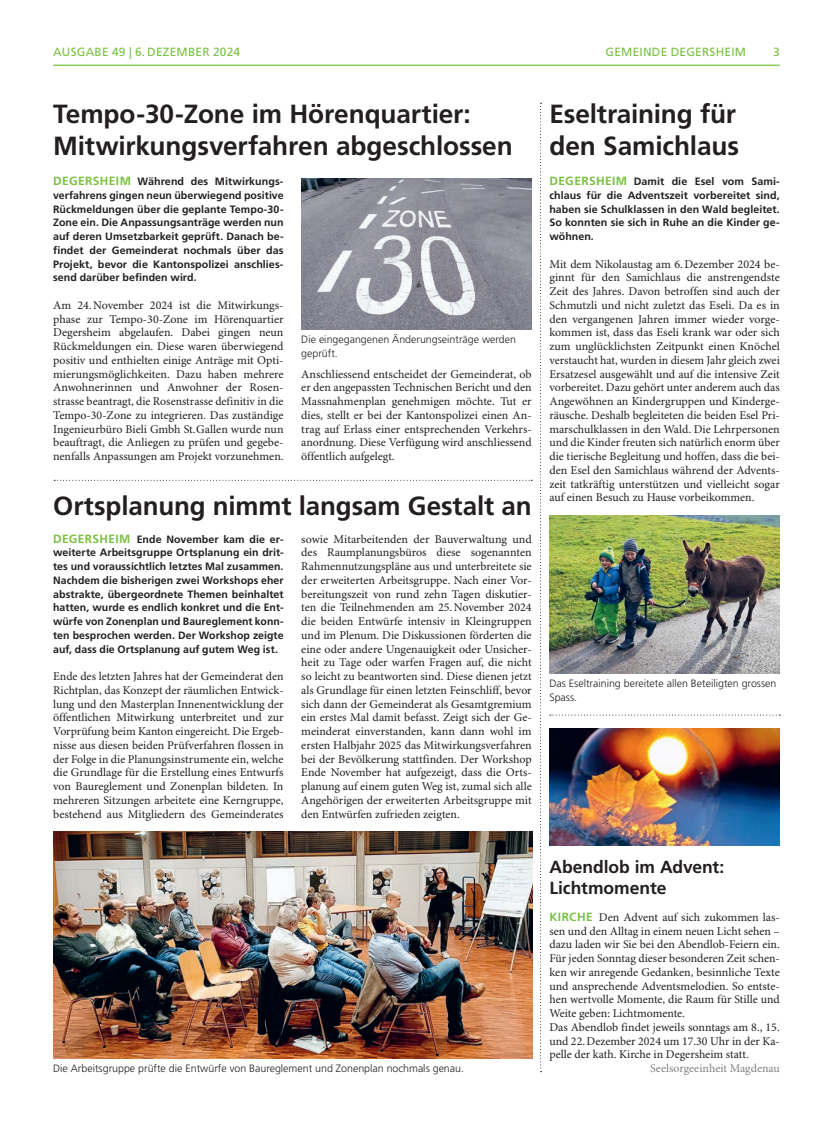
<style>
.page{position:relative;width:833px;height:1134px;background:#fff}
.page>*{position:absolute;margin:0;border:0;box-sizing:border-box;transform-origin:0 0}
.t1{font:700 26.25px/31.2px "Frutiger LT Std";letter-spacing:-.005em;color:#231f20}
.t2{font:700 17.5px/21.2px "Frutiger LT Std";letter-spacing:-.005em;color:#231f20}
.t3{font:11.88px/13.8px "Minion Pro";color:#231f20;text-align:justify}
.t4{font:11.88px "Frutiger LT Std";letter-spacing:.02em;color:#79c142}
.t5{font:11.88px "Minion Pro";letter-spacing:-.005em;color:#808285}
.t6{font:700 10.62px/13.8px "Frutiger LT Std";letter-spacing:.005em;color:#231f20;text-align:justify}
.t7{font:300 10.62px/13.8px "Frutiger LT Std";color:#231f20}
.s1{font-size:11.88px;color:#79c142}
.s2{font-family:"Frutiger LT Std";font-weight:700;color:#79c142}
</style>
<div class="page">
<hr style="left:53px;top:65px;width:727px;height:1px;background:#79c142">
<svg style="left:540px;top:103px;width:1px;height:969px"></svg>
<svg style="left:54px;top:480px;width:478px;height:1px"></svg>
<svg style="left:550px;top:714px;width:230px;height:1px"></svg>
<img style="left:549px;top:515px;width:231px;height:158px">
<img style="left:54px;top:831px;width:478px;height:227px">
<img style="left:301px;top:178px;width:230px;height:151px">
<img style="left:549px;top:728px;width:231px;height:117px">
<p class="t4" style="left:53px;top:45px;width:18px">AUSGABE</p>
<p class="t4" style="left:112px;top:45px;width:67px">49 | 6. DEZEMBER</p>
<p class="t4" style="left:213px;top:45px;width:29px">2024</p>
<p class="t4" style="left:605px;top:45px;width:142px">GEMEINDE DEGERSHEIM</p>
<p class="t4" style="left:773px;top:45px;width:8px">3</p>
<h1 class="t1" style="left:53px;top:99px;width:461px">Tempo-30-Zone im Hörenquartier:<br>Mitwirkungsverfahren abgeschlossen</h1>
<p class="t6" style="left:53px;top:175px;width:232px"><span class="s1">DEGERSHEIM</span> Während des Mitwirkungs&shy;verfahrens gingen neun überwiegend positive Rückmeldungen über die geplante Tempo-30- Zone ein. Die Anpassungsanträge werden nun auf deren Umsetzbarkeit geprüft. Danach be&shy;findet der Gemeinderat nochmals über das Projekt, bevor die Kantonspolizei anschlies&shy;send darüber befinden wird.</p>
<p class="t3" style="left:53px;top:299px;width:232px">Am 24.November 2024 ist die Mitwirkungs&shy;phase zur Tempo-30-Zone im Hörenquartier Degersheim abgelaufen. Dabei gingen neun Rückmeldungen ein. Diese waren überwiegend positiv und enthielten einige Anträge mit Opti&shy;mierungsmöglichkeiten. Dazu haben mehrere Anwohnerinnen und Anwohner der Rosen&shy;strasse beantragt, die Rosenstrasse definitiv in die Tempo-30-Zone zu integrieren. Das zuständige Ingenieurbüro Bieli Gmbh St.Gallen wurde nun beauftragt, die Anliegen zu prüfen und gegebe&shy;nenfalls Anpassungen am Projekt vorzunehmen.</p>
<p class="t7" style="left:301px;top:333px;width:216px">Die eingegangenen Änderungseinträge werden geprüft.</p>
<p class="t3" style="left:301px;top:367px;width:232px">Anschliessend entscheidet der Gemeinderat, ob er den angepassten Technischen Bericht und den Massnahmenplan genehmigen möchte. Tut er dies, stellt er bei der Kantonspolizei einen An&shy;trag auf Erlass einer entsprechenden Verkehrs&shy;anordnung. Diese Verfügung wird anschliessend öffentlich aufgelegt.</p>
<h1 class="t1" style="left:53px;top:491px;width:480px">Ortsplanung nimmt langsam Gestalt an</h1>
<p class="t6" style="left:53px;top:532px;width:232px"><span class="s1">DEGERSHEIM</span> Ende November kam die er&shy;weiterte Arbeitsgruppe Ortsplanung ein drit&shy;tes und voraussichtlich letztes Mal zusammen.<br>Nachdem die bisherigen zwei Workshops eher abstrakte, übergeordnete Themen beinhaltet hatten, wurde es endlich konkret und die Ent&shy;würfe von Zonenplan und Baureglement konn&shy;ten besprochen werden. Der Workshop zeigte auf, dass die Ortsplanung auf gutem Weg ist.</p>
<p class="t3" style="left:53px;top:670px;width:232px">Ende des letzten Jahres hat der Gemeinderat den Richtplan, das Konzept der räumlichen Entwick&shy;lung und den Masterplan Innenentwicklung der öffentlichen Mitwirkung unterbreitet und zur Vorprüfung beim Kanton eingereicht. Die Ergeb&shy;nisse aus diesen beiden Prüfverfahren flossen in der Folge in die Planungsinstrumente ein, welche die Grundlage für die Erstellung eines Entwurfs von Baureglement und Zonenplan bildeten. In mehreren Sitzungen arbeitete eine Kerngruppe, bestehend aus Mitgliedern des Gemeinderates</p>
<p class="t3" style="left:301px;top:532px;width:232px">sowie Mitarbeitenden der Bauverwaltung und des Raumplanungsbüros diese sogenannten Rahmennutzungspläne aus und unterbreitete sie der erweiterten Arbeitsgruppe. Nach einer Vor&shy;bereitungszeit von rund zehn Tagen diskutier&shy;ten die Teilnehmenden am 25.November 2024 die beiden Entwürfe intensiv in Kleingruppen und im Plenum. Die Diskussionen förderten die eine oder andere Ungenauigkeit oder Unsicher&shy;heit zu Tage oder warfen Fragen auf, die nicht so leicht zu beantworten sind. Diese dienen jetzt als Grundlage für einen letzten Feinschliff, bevor sich dann der Gemeinderat als Gesamtgremium ein erstes Mal damit befasst. Zeigt sich der Ge&shy;meinderat einverstanden, kann dann wohl im ersten Halbjahr 2025 das Mitwirkungsverfahren bei der Bevölkerung stattfinden. Der Workshop Ende November hat aufgezeigt, dass die Orts&shy;planung auf einem guten Weg ist, zumal sich alle Angehörigen der erweiterten Arbeitsgruppe mit den Entwürfen zufrieden zeigten.</p>
<p class="t7" style="left:53px;top:1062px;width:412px">Die Arbeitsgruppe prüfte die Entwürfe von Baureglement und Zonenplan nochmals genau.</p>
<h1 class="t1" style="left:549px;top:99px;width:191px">Eseltraining für den Samichlaus</h1>
<p class="t6" style="left:549px;top:175px;width:232px"><span class="s1">DEGERSHEIM</span> Damit die Esel vom Sami&shy;chlaus für die Adventszeit vorbereitet sind, haben sie Schulklassen in den Wald begleitet.<br>So konnten sie sich in Ruhe an die Kinder ge&shy;wöhnen.</p>
<p class="t3" style="left:549px;top:257px;width:232px">Mit dem Nikolaustag am 6.Dezember 2024 be&shy;ginnt für den Samichlaus die anstrengendste Zeit des Jahres. Davon betroffen sind auch der Schmutzli und nicht zuletzt das Eseli. Da es in den vergangenen Jahren immer wieder vorge&shy;kommen ist, dass das Eseli krank war oder sich zum unglücklichsten Zeitpunkt einen Knöchel verstaucht hat, wurden in diesem Jahr gleich zwei Ersatzesel ausgewählt und auf die intensive Zeit vorbereitet. Dazu gehört unter anderem auch das Angewöhnen an Kindergruppen und Kinderge&shy;räusche. Deshalb begleiteten die beiden Esel Pri&shy;marschulklassen in den Wald. Die Lehrpersonen und die Kinder freuten sich natürlich enorm über die tierische Begleitung und hoffen, dass die bei&shy;den Esel den Samichlaus während der Advents&shy;zeit tatkräftig unterstützen und vielleicht sogar auf einen Besuch zu Hause vorbeikommen.</p>
<p class="t7" style="left:549px;top:677px;width:228px">Das Eseltraining bereitete allen Beteiligten grossen<br>Spass.</p>
<h2 class="t2" style="left:549px;top:856px;width:176px">Abendlob im Advent:<br>Lichtmomente</h2>
<p class="t3" style="left:549px;top:911px;width:232px;text-align:left"><span class="s2">KIRCHE</span> Den Advent auf sich zukommen las&shy;sen und den Alltag in einem neuen Licht sehen – dazu laden wir Sie bei den Abendlob-Feiern ein.<br>Für jeden Sonntag dieser besonderen Zeit schen&shy;ken wir anregende Gedanken, besinnliche Texte und ansprechende Adventsmelodien. So entste&shy;hen wertvolle Momente, die Raum für Stille und Weite geben: Lichtmomente.<br>Das Abendlob findet jeweils sonntags am 8., 15. und 22.Dezember 2024 um 17.30 Uhr in der Ka&shy;pelle der kath. Kirche in Degersheim statt.</p>
<p class="t5" style="left:650px;top:1061px;width:131px">Seelsorgeeinheit Magdenau</p>
</div>
